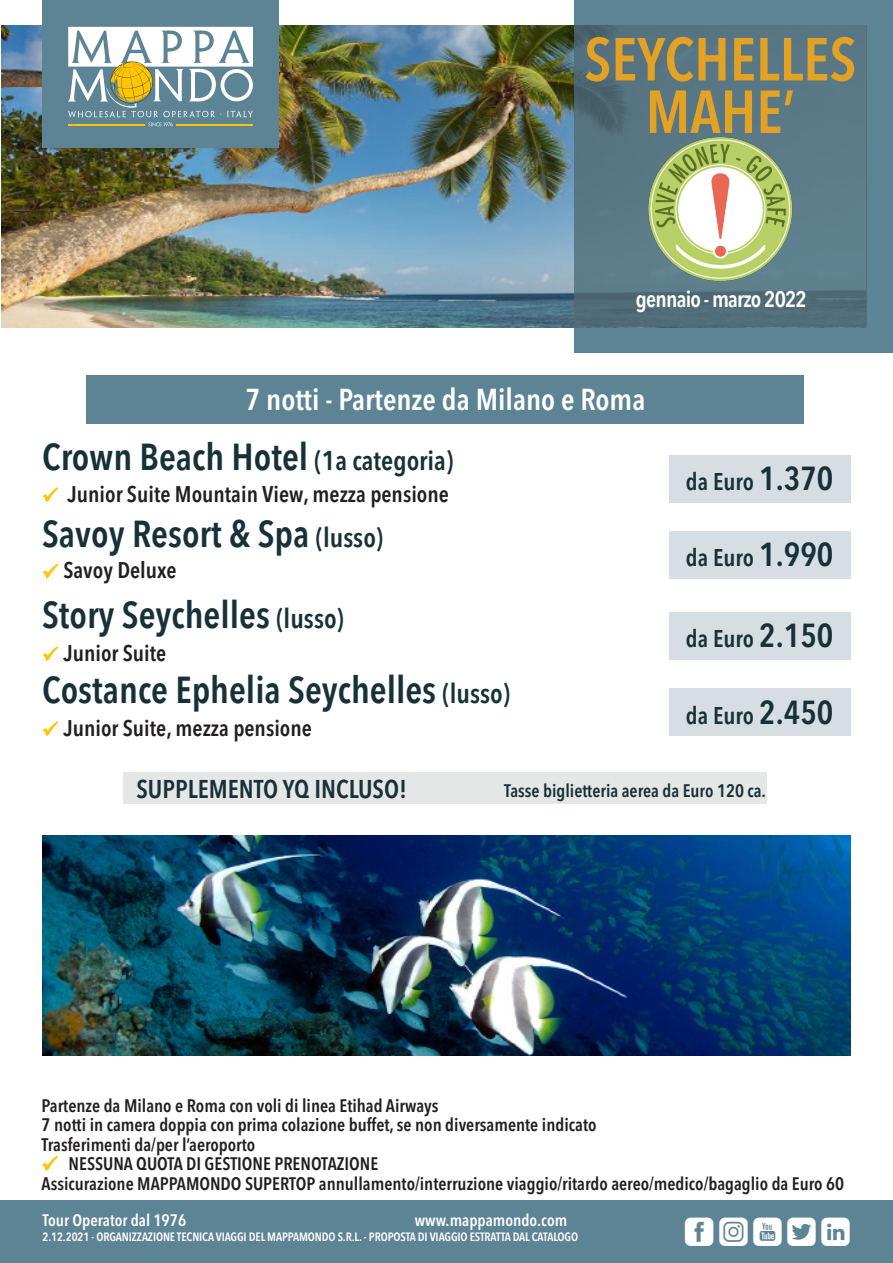
<style>
.page{position:relative;width:893px;height:1263px;background:#fff}
.page>*{position:absolute;margin:0;border:0;box-sizing:border-box;transform-origin:0 0}
.t1{font:600 condensed 60px "Avenir Next LT Pro";color:#e4a225}
.t2{font:600 37.5px "Avenir Next Condensed";color:#173138}
.t3{font:36px "Mappamondoutil";letter-spacing:.125em;color:#fff}
.t4{font:600 condensed 30px "Avenir Next LT Pro";color:#fff}
.t5{font:600 condensed 25.5px "Avenir Next LT Pro";color:#173138}
.t6{font:600 condensed 24px "Avenir Next LT Pro";color:#173138}
.t7{font:600 condensed 22.5px "Avenir Next LT Pro";color:#231f20}
.t8{font:600 22.5px "Avenir Next Condensed";letter-spacing:-.035em;color:#fff}
.t9{font:600 condensed 18px "Avenir Next LT Pro";color:#231f20}
.t10{font:600 condensed 18px "Avenir Next LT Pro";color:#173138}
.t11{font:600 condensed 16.5px "Avenir Next LT Pro";color:#fff}
.t12{font:600 condensed 12px "Avenir Next LT Pro";letter-spacing:-.01em;color:#fff}
.s1{font-family:"Avenir Next LT Pro";font-stretch:condensed;font-size:27px}
.s2{font-size:27px}
.s3{font-size:33px}
</style>
<div class="page">
<div style="left:0;top:1200px;width:893px;height:63px;background:#5c8495"></div>
<div style="left:574px;top:0;width:319px;height:353px;background:#5c8495"></div>
<img style="left:1px;top:26px;width:573px;height:301px">
<div style="left:43px;top:0;width:236px;height:148px;background:#5c8495"></div>
<svg style="left:68px;top:27px;width:185px;height:99px"></svg>
<svg style="left:574px;top:26px;width:293px;height:301px;fill:#597785"></svg>
<img style="left:43px;top:836px;width:807px;height:220px">
<div style="left:87px;top:375px;width:717px;height:49px;background:#5c8495"></div>
<div style="left:124px;top:772px;width:643px;height:32px;background:#e5e6e6"></div>
<div style="left:669px;top:531px;width:181px;height:48px;background:#d6dee3"></div>
<div style="left:669px;top:688px;width:181px;height:48px;background:#d6dee3"></div>
<div style="left:669px;top:612px;width:181px;height:48px;background:#d6dee3"></div>
<div style="left:669px;top:455px;width:181px;height:47px;background:#d6dee3"></div>
<img style="left:648px;top:135px;width:146px;height:148px">
<svg style="left:42px;top:1156px;width:16px;height:15px"></svg>
<svg style="left:42px;top:487px;width:17px;height:16px"></svg>
<svg style="left:42px;top:563px;width:17px;height:16px"></svg>
<svg style="left:42px;top:646px;width:17px;height:16px"></svg>
<svg style="left:42px;top:721px;width:17px;height:16px"></svg>
<p class="t1" style="left:584px;top:23px;width:274px">SEYCHELLES</p>
<p class="t1" style="left:646px;top:75px;width:151px">MAHE’</p>
<p class="t8" style="left:636px;top:280px;width:172px">gennaio - marzo 2022</p>
<p class="t4" style="left:245px;top:381px;width:401px">7 notti - Partenze da Milano e Roma</p>
<p class="t2" style="left:42px;top:425px;width:413px">Crown Beach Hotel <span class="s1">(1a categoria)</span></p>
<p class="t7" style="left:67px;top:480px;width:383px">Junior Suite Mountain View, mezza pensione</p>
<p class="t2" style="left:42px;top:501px;width:343px">Savoy Resort &amp; Spa <span class="s1">(lusso)</span></p>
<p class="t7" style="left:63px;top:557px;width:115px">Savoy Deluxe</p>
<p class="t2" style="left:42px;top:582px;width:303px">Story Seychelles <span class="s2">(lusso)</span></p>
<p class="t7" style="left:63px;top:639px;width:105px">Junior Suite</p>
<p class="t2" style="left:42px;top:657px;width:470px">Costance Ephelia Seychelles <span class="s2">(lusso)</span></p>
<p class="t7" style="left:63px;top:714px;width:250px">Junior Suite, mezza pensione</p>
<p class="t6" style="left:686px;top:467px;width:149px">da Euro <span class="s3">1.370</span></p>
<p class="t6" style="left:686px;top:543px;width:149px">da Euro <span class="s3">1.990</span></p>
<p class="t6" style="left:686px;top:624px;width:149px">da Euro <span class="s3">2.150</span></p>
<p class="t6" style="left:686px;top:701px;width:149px">da Euro <span class="s3">2.450</span></p>
<p class="t5" style="left:137px;top:774px;width:272px">SUPPLEMENTO YQ INCLUSO!</p>
<p class="t10" style="left:504px;top:779px;width:263px">Tasse biglietteria aerea da Euro 120 ca.</p>
<p class="t9" style="left:42px;top:1094px;width:398px">Partenze da Milano e Roma con voli di linea Etihad Airways</p>
<p class="t9" style="left:42px;top:1114px;width:556px">7 notti in camera doppia con prima colazione buffet, se non diversamente indicato</p>
<p class="t9" style="left:42px;top:1133px;width:215px">Trasferimenti da/per l’aeroporto</p>
<p class="t9" style="left:69px;top:1153px;width:311px">NESSUNA QUOTA DI GESTIONE PRENOTAZIONE</p>
<p class="t9" style="left:42px;top:1172px;width:804px">Assicurazione MAPPAMONDO SUPERTOP annullamento/interruzione viaggio/ritardo aereo/medico/bagaglio da Euro 60</p>
<p class="t11" style="left:43px;top:1210px;width:145px">Tour Operator dal 1976</p>
<p class="t11" style="left:415px;top:1210px;width:154px">www.mappamondo.com</p>
<p class="t12" style="left:43px;top:1229px;width:537px">2.12.2021 - ORGANIZZAZIONE TECNICA VIAGGI DEL MAPPAMONDO S.R.L. - PROPOSTA DI VIAGGIO ESTRATTA DAL CATALOGO</p>
<p class="t3" style="left:685px;top:1212px;width:167px">fiytl</p>
</div>
